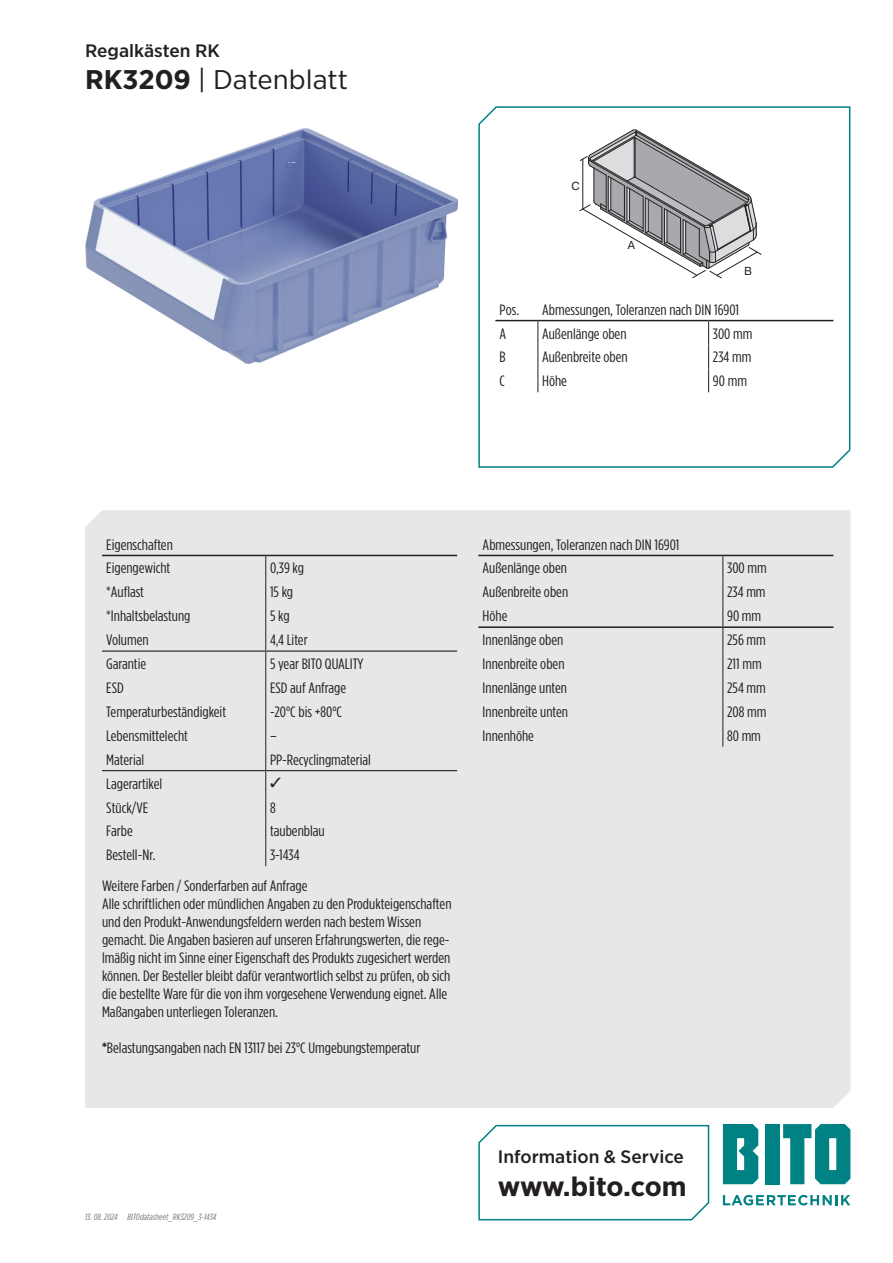
<style>
.page{position:relative;width:893px;height:1263px;background:#fff}
.page>*{position:absolute;margin:0;border:0;box-sizing:border-box;transform-origin:0 0}
.Datenblatt_Überschri{font:27px "Gotham Narrow";color:#231f20;scale:1.1 1}
.t1{font:700 27px "Gotham Narrow";letter-spacing:-.015em;color:#231f20;scale:1.1 1}
.Datenblatt_Überschri-2{font:500 18px "Gotham Narrow";color:#231f20;scale:1.1 1}
.t2{font:15px/18px "Gotham Condensed";color:#231f20;scale:1.1 1}
.t3{font:11.55px "Bito Pragmatica";color:#231f20}
.Dateiname{font:italic 9px "Gotham Condensed";color:#76787b;scale:1.1 1}
.s1{font-weight:700}
</style>
<div class="page">
<div style="left:85px;top:510px;width:765px;height:598px;background:#e6e7e9"></div>
<svg style="left:723px;top:1195px;width:127px;height:10px"></svg>
<div style="left:765px;top:1124px;width:15px;height:60px;background:#008183"></div>
<svg style="left:723px;top:1124px;width:35px;height:60px;background:#1e8f91"></svg>
<svg style="left:783px;top:1124px;width:67px;height:60px"></svg>
<svg style="left:478px;top:1124px;width:232px;height:97px"></svg>
<svg style="left:478px;top:106px;width:373px;height:362px"></svg>
<hr style="left:102px;top:555px;width:164px;height:1px;background:#231f20">
<hr style="left:266px;top:555px;width:191px;height:1px;background:#231f20">
<hr style="left:102px;top:650px;width:164px;height:2px;background:#231f20">
<hr style="left:266px;top:650px;width:191px;height:2px;background:#231f20">
<hr style="left:102px;top:770px;width:164px;height:1px;background:#231f20">
<hr style="left:266px;top:770px;width:191px;height:1px;background:#231f20">
<hr style="left:478px;top:555px;width:245px;height:1px;background:#231f20">
<hr style="left:723px;top:555px;width:110px;height:1px;background:#231f20">
<hr style="left:478px;top:626px;width:245px;height:2px;background:#231f20">
<hr style="left:723px;top:626px;width:110px;height:2px;background:#231f20">
<svg style="left:722px;top:556px;width:1px;height:191px"></svg>
<img style="left:85px;top:129px;width:372px;height:235px">
<svg style="left:579px;top:129px;width:182px;height:149px"></svg>
<hr style="left:495px;top:320px;width:43px;height:1px;background:#231f20">
<hr style="left:538px;top:320px;width:171px;height:1px;background:#231f20">
<hr style="left:709px;top:320px;width:124px;height:1px;background:#231f20">
<svg style="left:537px;top:321px;width:1px;height:71px"></svg>
<svg style="left:708px;top:321px;width:1px;height:71px"></svg>
<svg style="left:265px;top:556px;width:16px;height:310px;background:#d8d9da"></svg>
<p class="Datenblatt_Überschri-2" style="left:85px;top:39px;width:124px">Regalkästen RK</p>
<p class="Datenblatt_Überschri" style="left:85px;top:63px;width:241px"><span class="s1">RK3209</span> | Datenblatt</p>
<p class="t3" style="left:572px;top:179px;width:10px">C</p>
<p class="t3" style="left:628px;top:238px;width:9px">A</p>
<p class="t3" style="left:744px;top:264px;width:9px">B</p>
<p class="t2" style="left:500px;top:300px;width:19px">Pos.</p>
<p class="t2" style="left:542px;top:300px;width:180px">Abmessungen, Toleranzen nach DIN 16901</p>
<p class="t2" style="left:500px;top:324px;width:8px">A</p>
<p class="t2" style="left:542px;top:324px;width:78px">Außenlänge oben</p>
<p class="t2" style="left:713px;top:324px;width:38px">300 mm</p>
<p class="t2" style="left:500px;top:348px;width:7px">B</p>
<p class="t2" style="left:542px;top:348px;width:79px">Außenbreite oben</p>
<p class="t2" style="left:713px;top:348px;width:36px">234 mm</p>
<p class="t2" style="left:500px;top:372px;width:6px">C</p>
<p class="t2" style="left:542px;top:372px;width:24px">Höhe</p>
<p class="t2" style="left:713px;top:372px;width:33px">90 mm</p>
<p class="t2" style="left:106px;top:535px;width:62px">Eigenschaften</p>
<p class="t2" style="left:106px;top:559px;width:60px">Eigengewicht</p>
<p class="t2" style="left:270px;top:559px;width:32px">0,39 kg</p>
<p class="t2" style="left:106px;top:583px;width:36px">*Auflast</p>
<p class="t2" style="left:270px;top:583px;width:23px">15 kg</p>
<p class="t2" style="left:106px;top:607px;width:78px">*Inhaltsbelastung</p>
<p class="t2" style="left:270px;top:607px;width:19px">5 kg</p>
<p class="t2" style="left:106px;top:631px;width:40px">Volumen</p>
<p class="t2" style="left:270px;top:631px;width:36px">4,4 Liter</p>
<p class="t2" style="left:106px;top:655px;width:38px">Garantie</p>
<p class="t2" style="left:270px;top:655px;width:86px">5 year BITO QUALITY</p>
<p class="t2" style="left:106px;top:678px;width:17px">ESD</p>
<p class="t2" style="left:270px;top:678px;width:71px">ESD auf Anfrage</p>
<p class="t2" style="left:106px;top:702px;width:110px">Temperaturbeständigkeit</p>
<p class="t2" style="left:270px;top:702px;width:67px">-20°C bis +80°C</p>
<p class="t2" style="left:106px;top:726px;width:76px">Lebensmittelecht</p>
<p class="t2" style="left:270px;top:726px;width:8px">–</p>
<p class="t2" style="left:106px;top:750px;width:36px">Material</p>
<p class="t2" style="left:270px;top:750px;width:93px">PP-Recyclingmaterial</p>
<p class="t2" style="left:106px;top:774px;width:52px">Lagerartikel</p>
<p class="t2" style="left:106px;top:798px;width:40px">Stück/VE</p>
<p class="t2" style="left:270px;top:798px;width:7px">8</p>
<p class="t2" style="left:106px;top:822px;width:26px">Farbe</p>
<p class="t2" style="left:270px;top:822px;width:51px">taubenblau</p>
<p class="t2" style="left:106px;top:846px;width:46px">Bestell-Nr.</p>
<p class="t2" style="left:270px;top:846px;width:28px">3-1434</p>
<p class="t2" style="left:102px;top:876px;width:188px">Weitere Farben / Sonderfarben auf Anfrage</p>
<p class="t2" style="left:102px;top:894px;width:319px">Alle schriftlichen oder mündlichen Angaben zu den Produkteigenschaften und den Produkt-Anwendungsfeldern werden nach bestem Wissen gemacht. Die Angaben basieren auf unseren Erfahrungswerten, die rege&shy;lmäßig nicht im Sinne einer Eigenschaft des Produkts zugesichert werden können. Der Besteller bleibt dafür verantwortlich selbst zu prüfen, ob sich die bestellte Ware für die von ihm vorgesehene Verwendung eignet. Alle Maßangaben unterliegen Toleranzen.</p>
<p class="t2" style="left:102px;top:1038px;width:291px"><span class="s1">*</span>Belastungsangaben nach EN 13117 bei 23°C Umgebungstemperatur</p>
<p class="t2" style="left:483px;top:535px;width:180px">Abmessungen, Toleranzen nach DIN 16901</p>
<p class="t2" style="left:483px;top:559px;width:78px">Außenlänge oben</p>
<p class="t2" style="left:727px;top:559px;width:38px">300 mm</p>
<p class="t2" style="left:483px;top:583px;width:79px">Außenbreite oben</p>
<p class="t2" style="left:727px;top:583px;width:36px">234 mm</p>
<p class="t2" style="left:483px;top:607px;width:24px">Höhe</p>
<p class="t2" style="left:727px;top:607px;width:33px">90 mm</p>
<p class="t2" style="left:483px;top:631px;width:75px">Innenlänge oben</p>
<p class="t2" style="left:727px;top:631px;width:37px">256 mm</p>
<p class="t2" style="left:483px;top:655px;width:76px">Innenbreite oben</p>
<p class="t2" style="left:727px;top:655px;width:33px">211 mm</p>
<p class="t2" style="left:483px;top:678px;width:78px">Innenlänge unten</p>
<p class="t2" style="left:727px;top:678px;width:37px">254 mm</p>
<p class="t2" style="left:483px;top:702px;width:79px">Innenbreite unten</p>
<p class="t2" style="left:727px;top:702px;width:37px">208 mm</p>
<p class="t2" style="left:483px;top:726px;width:48px">Innenhöhe</p>
<p class="t2" style="left:727px;top:726px;width:32px">80 mm</p>
<p class="Dateiname" style="left:85px;top:1212px;width:31px">13. 08. 2024</p>
<p class="Dateiname" style="left:128px;top:1212px;width:82px">BITOdatasheet_RK3209_3-1434</p>
<p class="Datenblatt_Überschri-2" style="left:498px;top:1145px;width:171px">Information &amp; Service</p>
<h1 class="t1" style="left:498px;top:1169px;width:173px">www.bito.com</h1>
</div>
